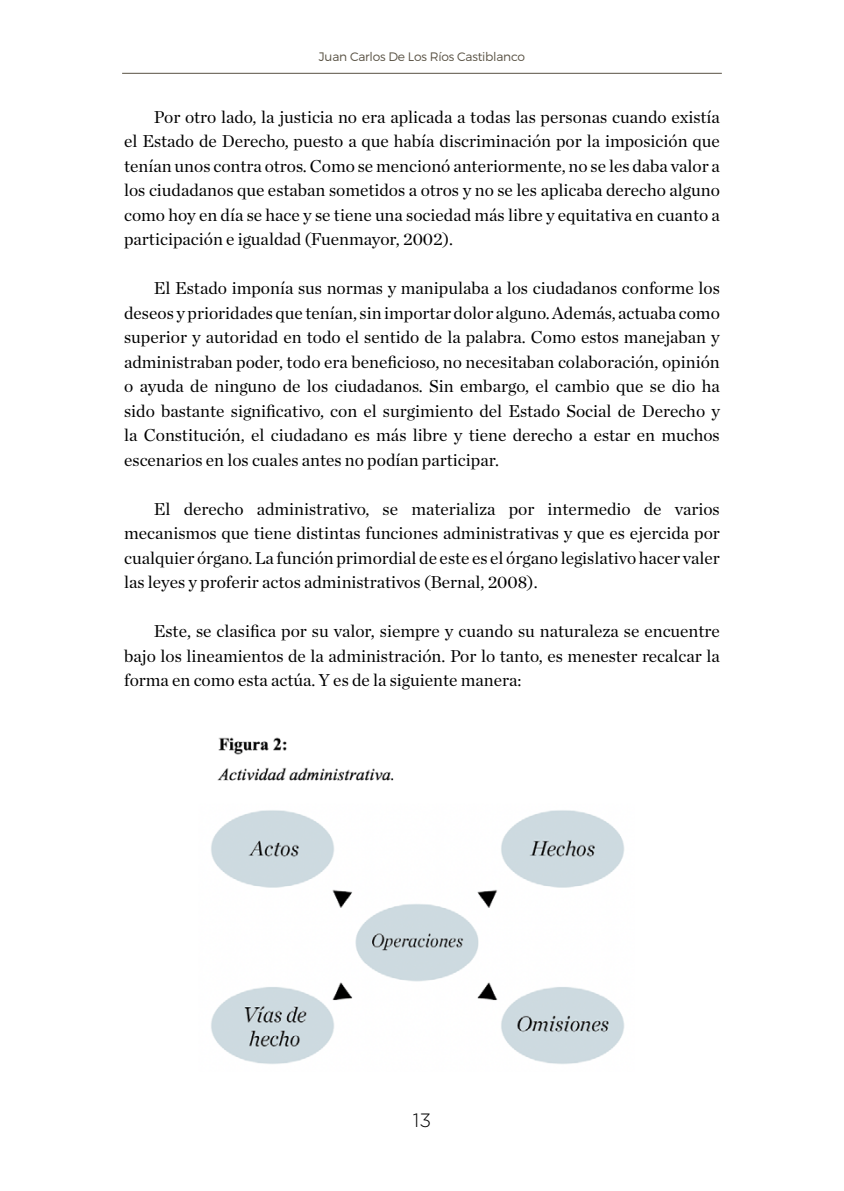
<style>
.page{position:relative;width:844px;height:1191px;background:#fff}
.page>*{position:absolute;margin:0;border:0;box-sizing:border-box;transform-origin:0 0}
.t1{font:300 19.25px "Gotham";color:#000}
.t2{font:17.5px/24.5px "Chronicle Deck";color:#000;text-align:justify}
.t3{font:300 12.25px "Montserrat";letter-spacing:-.02em;color:#585143}
</style>
<div class="page">
<hr style="left:122px;top:73px;width:599px;height:1px;background:#585143">
<img style="left:211px;top:737px;width:414px;height:327px">
<p class="t3" style="left:319px;top:49px;width:207px">Juan Carlos De Los Ríos Castiblanco</p>
<p class="t2" style="left:124px;top:103px;width:597px;text-indent:30px">Por otro lado, la justicia no era aplicada a todas las personas cuando existía el Estado de Derecho, puesto a que había discriminación por la imposición que tenían unos contra otros. Como se mencionó anteriormente, no se les daba valor a los ciudadanos que estaban sometidos a otros y no se les aplicaba derecho alguno como hoy en día se hace y se tiene una sociedad más libre y equitativa en cuanto a participación e igualdad (Fuenmayor, 2002).</p>
<p class="t2" style="left:124px;top:275px;width:597px;text-indent:30px">El Estado imponía sus normas y manipulaba a los ciudadanos conforme los deseos y prioridades que tenían, sin importar dolor alguno. Además, actuaba como superior y autoridad en todo el sentido de la palabra. Como estos manejaban y administraban poder, todo era beneficioso, no necesitaban colaboración, opinión o ayuda de ninguno de los ciudadanos. Sin embargo, el cambio que se dio ha sido bastante significativo, con el surgimiento del Estado Social de Derecho y la Constitución, el ciudadano es más libre y tiene derecho a estar en muchos escenarios en los cuales antes no podían participar.</p>
<p class="t2" style="left:124px;top:495px;width:597px;text-indent:30px">El derecho administrativo, se materializa por intermedio de varios mecanismos que tiene distintas funciones administrativas y que es ejercida por cualquier órgano. La función primordial de este es el órgano legislativo hacer valer las leyes y proferir actos administrativos (Bernal, 2008).</p>
<p class="t2" style="left:124px;top:618px;width:597px;text-indent:30px">Este, se clasifica por su valor, siempre y cuando su naturaleza se encuentre bajo los lineamientos de la administración. Por lo tanto, es menester recalcar la forma en como esta actúa. Y es de la siguiente manera:</p>
<p class="t1" style="left:413px;top:1108px;width:20px">13</p>
</div>
